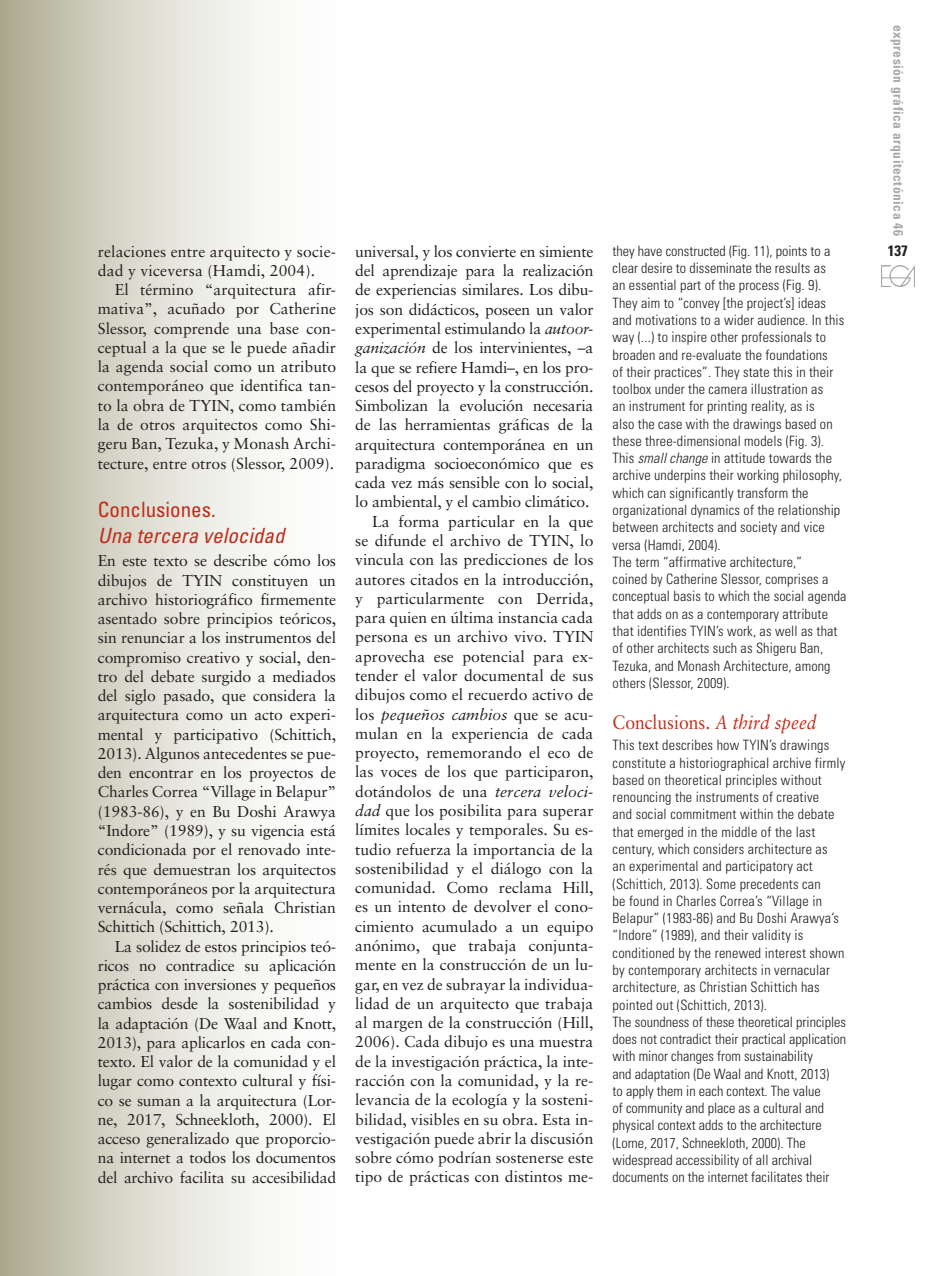
<style>
.page{position:relative;width:936px;height:1276px;background:#fff}
.page>*{position:absolute;margin:0;border:0;box-sizing:border-box;transform-origin:0 0}
.TITULAR_1_CAST{font:italic condensed 21px/25.5px "Univers";color:#c02d19}
.TITULAR_1_INGLES{font:19.5px "Sabon";color:#c02d19;scale:.9 1}
.t1{font:15.75px/19.2px "Sabon";color:#231f20;text-align:justify}
.t2{font:700 condensed 15px "Univers";color:#231f20}
.t3{font:300 condensed 14.25px/17.2px "Univers";letter-spacing:.01em;color:#231f20}
.t4{font:700 condensed 13.5px "Univers";letter-spacing:.035em;color:#a8a9ad}
.s1{font-style:normal}
.s2{font-style:italic}
</style>
<div class="page">
<img style="left:881px;top:265px;width:33px;height:21px">
<svg style="left:0;top:0;width:265px;height:1276px"></svg>
<p class="t1" style="left:98px;top:241px;width:240px">relaciones entre arquitecto y socie&shy;dad y viceversa (Hamdi, 2004).</p>
<p class="t1" style="left:98px;top:280px;width:240px;text-indent:17px">El término “arquitectura afir&shy;mativa”, acuñado por Catherine Slessor, comprende una base con&shy;ceptual a la que se le puede añadir la agenda social como un atributo contemporáneo que identifica tan&shy;to la obra de TYIN, como también la de otros arquitectos como Shi&shy;geru Ban, Tezuka, y Monash Archi&shy;tecture, entre otros (Slessor, 2009).</p>
<p class="TITULAR_1_CAST" style="left:98px;top:497px;width:188px"><span class="s1">Conclusiones.<br></span>Una tercera velocidad</p>
<p class="t1" style="left:98px;top:551px;width:240px">En este texto se describe cómo los dibujos de TYIN constituyen un archivo historiográfico firmemente asentado sobre principios teóricos, sin renunciar a los instrumentos del compromiso creativo y social, den&shy;tro del debate surgido a mediados del siglo pasado, que considera la arquitectura como un acto experi&shy;mental y participativo (Schittich, 2013). Algunos antecedentes se pue&shy;den encontrar en los proyectos de Charles Correa “Village in Belapur” (1983-86), y en Bu Doshi Arawya “Indore” (1989), y su vigencia está condicionada por el renovado inte&shy;rés que demuestran los arquitectos contemporáneos por la arquitectura vernácula, como señala Christian Schittich (Schittich, 2013).</p>
<p class="t1" style="left:98px;top:936px;width:240px;text-indent:17px">La solidez de estos principios teó&shy;ricos no contradice su aplicación práctica con inversiones y pequeños cambios desde la sostenibilidad y la adaptación (De Waal and Knott, 2013), para aplicarlos en cada con&shy;texto. El valor de la comunidad y el lugar como contexto cultural y físi&shy;co se suman a la arquitectura (Lor&shy;ne, 2017, Schneekloth, 2000). El acceso generalizado que proporcio&shy;na internet a todos los documentos del archivo facilita su accesibilidad</p>
<p class="t1" style="left:355px;top:242px;width:240px">universal, y los convierte en simiente del aprendizaje para la realización de experiencias similares. Los dibu&shy;jos son didácticos, poseen un valor experimental estimulando la <span class="s2">autoor&shy;ganización</span> de los intervinientes, –a la que se refiere Hamdi–, en los pro&shy;cesos del proyecto y la construcción.<br>Simbolizan la evolución necesaria de las herramientas gráficas de la arquitectura contemporánea en un paradigma socioeconómico que es cada vez más sensible con lo social, lo ambiental, y el cambio climático.</p>
<p class="t1" style="left:355px;top:511px;width:240px;text-indent:17px">La forma particular en la que se difunde el archivo de TYIN, lo vincula con las predicciones de los autores citados en la introducción, y particularmente con Derrida, para quien en última instancia cada persona es un archivo vivo. TYIN aprovecha ese potencial para ex&shy;tender el valor documental de sus dibujos como el recuerdo activo de los <span class="s2">pequeños cambios</span> que se acu&shy;mulan en la experiencia de cada proyecto, rememorando el eco de las voces de los que participaron, dotándolos de una <span class="s2">tercera veloci&shy;dad</span> que los posibilita para superar límites locales y temporales. Su es&shy;tudio refuerza la importancia de la sostenibilidad y el diálogo con la comunidad. Como reclama Hill, es un intento de devolver el cono&shy;cimiento acumulado a un equipo anónimo, que trabaja conjunta&shy;mente en la construcción de un lu&shy;gar, en vez de subrayar la individua&shy;lidad de un arquitecto que trabaja al margen de la construcción (Hill, 2006). Cada dibujo es una muestra de la investigación práctica, la inte&shy;racción con la comunidad, y la re&shy;levancia de la ecología y la sosteni&shy;bilidad, visibles en su obra. Esta in&shy;vestigación puede abrir la discusión sobre cómo podrían sostenerse este tipo de prácticas con distintos me-</p>
<p class="t3" style="left:612px;top:242px;width:233px">they have constructed (Fig. 11), points to a clear desire to disseminate the results as<br>an essential part of the process (Fig. 9).<br>They aim to “convey [the project’s] ideas and motivations to a wider audience. In this way (...) to inspire other professionals to broaden and re-evaluate the foundations<br>of their practices”. They state this in their toolbox under the camera illustration as<br>an instrument for printing reality, as is<br>also the case with the drawings based on these three-dimensional models (Fig. 3).<br>This <span class="s2">small change</span> in attitude towards the archive underpins their working philosophy, which can significantly transform the organizational dynamics of the relationship between architects and society and vice versa (Hamdi, 2004).</p>
<p class="t3" style="left:612px;top:553px;width:235px">The term “affirmative architecture,”<br>coined by Catherine Slessor, comprises a conceptual basis to which the social agenda that adds on as a contemporary attribute that identifies TYIN’s work, as well as that of other architects such as Shigeru Ban, Tezuka, and Monash Architecture, among others (Slessor, 2009).</p>
<p class="TITULAR_1_INGLES" style="left:612px;top:710px;width:228px">Conclusions. <span class="s2">A third speed</span></p>
<p class="t3" style="left:612px;top:736px;width:234px">This text describes how TYIN’s drawings constitute a historiographical archive firmly based on theoretical principles without renouncing the instruments of creative<br>and social commitment within the debate that emerged in the middle of the last century, which considers architecture as<br>an experimental and participatory act (Schittich, 2013). Some precedents can<br>be found in Charles Correa’s “Village in Belapur” (1983-86) and Bu Doshi Arawya’s “Indore” (1989), and their validity is conditioned by the renewed interest shown by contemporary architects in vernacular architecture, as Christian Schittich has pointed out (Schittich, 2013).</p>
<p class="t3" style="left:612px;top:1013px;width:235px">The soundness of these theoretical principles does not contradict their practical application with minor changes from sustainability<br>and adaptation (De Waal and Knott, 2013)<br>to apply them in each context. The value<br>of community and place as a cultural and physical context adds to the architecture (Lorne, 2017, Schneekloth, 2000). The widespread accessibility of all archival documents on the internet facilitates their</p>
<p class="t4" style="left:906px;top:25px;width:213px;rotate:90deg">expresión gráfica arquitectónica 46</p>
<p class="t2" style="left:887px;top:242px;width:21px">137</p>
</div>
